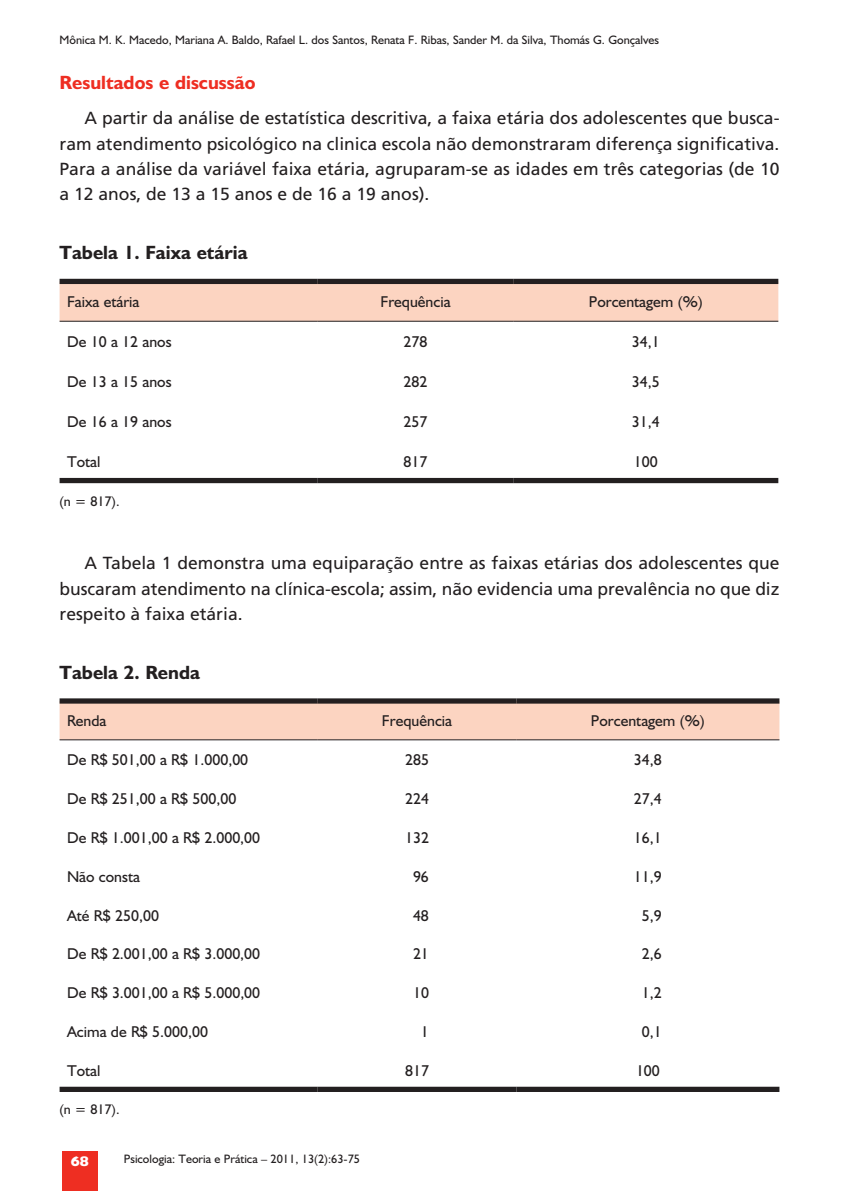
<style>
.page{position:relative;width:844px;height:1191px;background:#fff}
.page>*{position:absolute;margin:0;border:0;box-sizing:border-box;transform-origin:0 0}
.t1{font:700 19.25px "Humanist 521 BT";color:#231f20}
.t2{font:700 19.25px "Humanist 521 BT";color:#ee2e22}
.t3{font:17.5px/25.4px "Frutiger";color:#231f20;text-align:justify}
.t4{font:15.75px "Humanist 521 BT";color:#231f20}
.t5{font:14px "Humanist 521 BT";color:#231f20}
.t6{font:800 14px "Humanist 521 BT";color:#fff}
.t7{font:12.25px "Humanist 521 BT";color:#231f20}
</style>
<div class="page">
<div style="left:62px;top:1151px;width:36px;height:40px;background:#ee2e22"></div>
<div style="left:60px;top:284px;width:718px;height:37px;background:#fcd4c1"></div>
<div style="left:60px;top:478px;width:257px;height:5px;background:#231f20"></div>
<div style="left:317px;top:478px;width:196px;height:5px;background:#231f20"></div>
<div style="left:513px;top:478px;width:265px;height:5px;background:#231f20"></div>
<div style="left:60px;top:279px;width:257px;height:5px;background:#231f20"></div>
<div style="left:317px;top:279px;width:196px;height:5px;background:#231f20"></div>
<div style="left:513px;top:279px;width:265px;height:5px;background:#231f20"></div>
<hr style="left:60px;top:321px;width:257px;height:1px;background:#231f20">
<hr style="left:317px;top:321px;width:196px;height:1px;background:#231f20">
<hr style="left:513px;top:321px;width:265px;height:1px;background:#231f20">
<div style="left:60px;top:703px;width:719px;height:36px;background:#fcd4c1"></div>
<div style="left:60px;top:698px;width:257px;height:5px;background:#231f20"></div>
<div style="left:317px;top:698px;width:199px;height:5px;background:#231f20"></div>
<div style="left:516px;top:698px;width:263px;height:5px;background:#231f20"></div>
<hr style="left:60px;top:739px;width:257px;height:1px;background:#231f20">
<hr style="left:317px;top:739px;width:199px;height:1px;background:#231f20">
<hr style="left:516px;top:739px;width:263px;height:1px;background:#231f20">
<div style="left:60px;top:1086px;width:257px;height:6px;background:#231f20"></div>
<div style="left:317px;top:1086px;width:199px;height:6px;background:#231f20"></div>
<div style="left:516px;top:1086px;width:263px;height:6px;background:#231f20"></div>
<p class="t7" style="left:60px;top:32px;width:601px">Mônica M. K. Macedo, Mariana A. Baldo, Rafael L. dos Santos, Renata F. Ribas, Sander M. da Silva, Thomás G. Gonçalves</p>
<p class="t2" style="left:60px;top:71px;width:197px">Resultados e discussão</p>
<p class="t3" style="left:60px;top:105px;width:721px;text-indent:25px">A partir da análise de estatística descritiva, a faixa etária dos adolescentes que busca‑ ram atendimento psicológico na clinica escola não demonstraram diferença significativa.<br>Para a análise da variável faixa etária, agruparam‑se as idades em três categorias (de 10 a 12 anos, de 13 a 15 anos e de 16 a 19 anos).</p>
<p class="t1" style="left:60px;top:241px;width:189px">Tabela 1. Faixa etária</p>
<p class="t4" style="left:67px;top:292px;width:74px">Faixa etária</p>
<p class="t4" style="left:380px;top:292px;width:72px">Frequência</p>
<p class="t4" style="left:588px;top:292px;width:115px">Porcentagem (%)</p>
<p class="t4" style="left:67px;top:332px;width:106px">De 10 a 12 anos</p>
<p class="t4" style="left:403px;top:332px;width:25px">278</p>
<p class="t4" style="left:631px;top:332px;width:29px">34,1</p>
<p class="t4" style="left:67px;top:372px;width:106px">De 13 a 15 anos</p>
<p class="t4" style="left:403px;top:372px;width:25px">282</p>
<p class="t4" style="left:631px;top:372px;width:29px">34,5</p>
<p class="t4" style="left:67px;top:412px;width:106px">De 16 a 19 anos</p>
<p class="t4" style="left:403px;top:412px;width:25px">257</p>
<p class="t4" style="left:631px;top:412px;width:29px">31,4</p>
<p class="t4" style="left:67px;top:451px;width:35px">Total</p>
<p class="t4" style="left:403px;top:451px;width:25px">817</p>
<p class="t4" style="left:633px;top:451px;width:25px">100</p>
<p class="t5" style="left:60px;top:492px;width:61px">(n = 817).</p>
<p class="t3" style="left:60px;top:550px;width:721px;text-indent:25px">A Tabela 1 demonstra uma equiparação entre as faixas etárias dos adolescentes que buscaram atendimento na clínica‑escola; assim, não evidencia uma prevalência no que diz respeito à faixa etária.</p>
<p class="t1" style="left:60px;top:660px;width:142px">Tabela 2. Renda</p>
<p class="t4" style="left:67px;top:711px;width:41px">Renda</p>
<p class="t4" style="left:382px;top:711px;width:72px">Frequência</p>
<p class="t4" style="left:590px;top:711px;width:115px">Porcentagem (%)</p>
<p class="t4" style="left:67px;top:750px;width:183px">De R$ 501,00 a R$ 1.000,00</p>
<p class="t4" style="left:405px;top:750px;width:25px">285</p>
<p class="t4" style="left:633px;top:750px;width:29px">34,8</p>
<p class="t4" style="left:67px;top:789px;width:171px">De R$ 251,00 a R$ 500,00</p>
<p class="t4" style="left:405px;top:789px;width:25px">224</p>
<p class="t4" style="left:633px;top:789px;width:29px">27,4</p>
<p class="t4" style="left:67px;top:828px;width:195px">De R$ 1.001,00 a R$ 2.000,00</p>
<p class="t4" style="left:405px;top:828px;width:25px">132</p>
<p class="t4" style="left:633px;top:828px;width:29px">16,1</p>
<p class="t4" style="left:67px;top:866px;width:74px">Não consta</p>
<p class="t4" style="left:413px;top:866px;width:17px">96</p>
<p class="t4" style="left:633px;top:866px;width:29px">11,9</p>
<p class="t4" style="left:67px;top:905px;width:93px">Até R$ 250,00</p>
<p class="t4" style="left:413px;top:905px;width:17px">48</p>
<p class="t4" style="left:641px;top:905px;width:21px">5,9</p>
<p class="t4" style="left:67px;top:944px;width:195px">De R$ 2.001,00 a R$ 3.000,00</p>
<p class="t4" style="left:413px;top:944px;width:17px">21</p>
<p class="t4" style="left:641px;top:944px;width:21px">2,6</p>
<p class="t4" style="left:67px;top:983px;width:195px">De R$ 3.001,00 a R$ 5.000,00</p>
<p class="t4" style="left:413px;top:983px;width:17px">10</p>
<p class="t4" style="left:641px;top:983px;width:21px">1,2</p>
<p class="t4" style="left:67px;top:1022px;width:142px">Acima de R$ 5.000,00</p>
<p class="t4" style="left:421px;top:1022px;width:9px">1</p>
<p class="t4" style="left:641px;top:1022px;width:21px">0,1</p>
<p class="t4" style="left:67px;top:1061px;width:35px">Total</p>
<p class="t4" style="left:405px;top:1061px;width:25px">817</p>
<p class="t4" style="left:635px;top:1061px;width:25px">100</p>
<p class="t5" style="left:60px;top:1100px;width:61px">(n = 817).</p>
<p class="t6" style="left:71px;top:1152px;width:20px">68</p>
<p class="t7" style="left:124px;top:1150px;width:238px">Psicologia: Teoria e Prática – 2011, 13(2):63-75</p>
</div>
